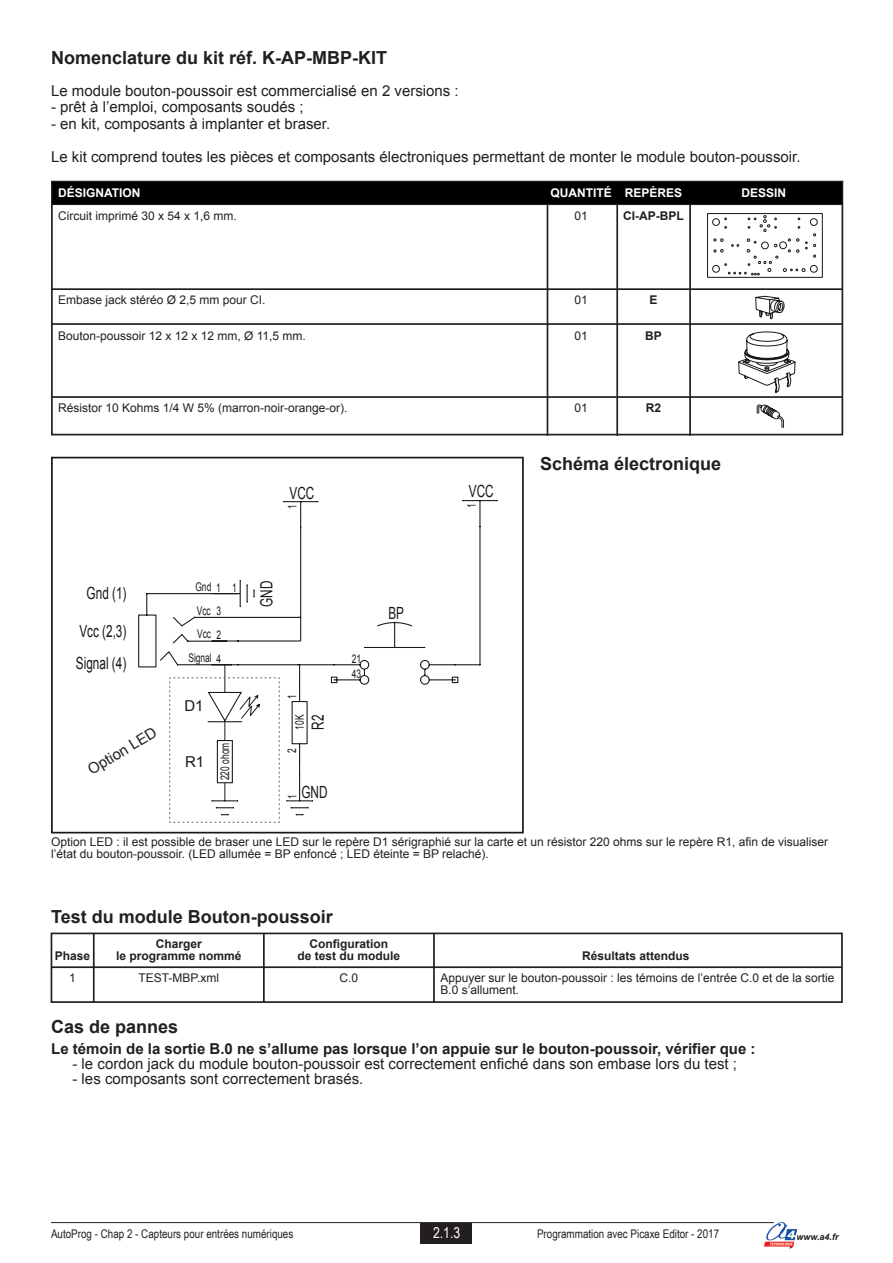
<style>
.page{position:relative;width:893px;height:1263px;background:#fff}
.page>*{position:absolute;margin:0;border:0;box-sizing:border-box;transform-origin:0 0}
.t1{font:700 18px "Arial";color:#231f20}
.t2{font:16.8px/32.1px "Arial";color:#1a171c;scale:.7 1}
.t3{font:15px "Arial";color:#231f20}
.t4{font:700 15px "Arial";color:#231f20}
.t5{font:15px "Arial Narrow";color:#fff}
.t6{font:15px "Arial";color:#1a171c}
.t7{font:12px/12px "Arial";color:#231f20}
.t8{font:700 12px "Arial";color:#231f20}
.t9{font:12px "Arial Narrow";color:#231f20}
.t10{font:12px/23.5px "Arial";color:#1a171c;scale:.7 1}
.t11{font:700 12px "Arial";color:#fff}
.t12{font:italic 700 9px "Arial";color:#231f20}
</style>
<div class="page">
<img style="left:764px;top:1222px;width:32px;height:27px">
<hr style="left:51px;top:1222px;width:723px;height:1px;background:#231f20">
<div style="left:421px;top:1223px;width:51px;height:20px;background:#231f20"></div>
<hr style="left:52px;top:323px;width:791px;height:2px;background:#231f20">
<hr style="left:52px;top:288px;width:791px;height:2px;background:#231f20">
<hr style="left:52px;top:396px;width:791px;height:2px;background:#231f20">
<hr style="left:547px;top:205px;width:1px;height:231px;background:#231f20">
<hr style="left:616px;top:205px;width:2px;height:231px;background:#231f20">
<hr style="left:689px;top:205px;width:2px;height:231px;background:#231f20">
<div style="left:52px;top:182px;width:790px;height:23px;background:#000"></div>
<div style="left:52px;top:181px;width:791px;height:24px;border:1px solid #231f20"></div>
<svg style="left:757px;top:405px;width:27px;height:23px"></svg>
<svg style="left:738px;top:331px;width:57px;height:62px"></svg>
<svg style="left:755px;top:296px;width:30px;height:23px"></svg>
<svg style="left:707px;top:213px;width:116px;height:65px"></svg>
<svg style="left:138px;top:500px;width:360px;height:316px"></svg>
<div style="left:51px;top:457px;width:473px;height:376px;border:2px solid #1a171c"></div>
<svg style="left:169px;top:665px;width:111px;height:158px"></svg>
<hr style="left:433px;top:933px;width:2px;height:69px;background:#231f20">
<div style="left:51px;top:932px;width:792px;height:71px;border:2px solid #231f20"></div>
<hr style="left:51px;top:966px;width:791px;height:2px;background:#231f20">
<hr style="left:93px;top:933px;width:2px;height:69px;background:#231f20">
<hr style="left:263px;top:933px;width:2px;height:69px;background:#231f20">
<p class="t1" style="left:51px;top:46px;width:338px">Nomenclature du kit réf. K-AP-MBP-KIT</p>
<p class="t3" style="left:51px;top:81px;width:409px">Le module bouton-poussoir est commercialisé en 2 versions :</p>
<p class="t3" style="left:51px;top:97px;width:254px">- prêt à l’emploi, composants soudés ;</p>
<p class="t3" style="left:51px;top:114px;width:281px">- en kit, composants à implanter et braser.</p>
<p class="t3" style="left:51px;top:147px;width:751px">Le kit comprend toutes les pièces et composants électroniques permettant de monter le module bouton-poussoir.</p>
<p class="t11" style="left:58px;top:185px;width:84px">DÉSIGNATION</p>
<p class="t11" style="left:550px;top:185px;width:133px">QUANTITÉ REPÈRES</p>
<p class="t11" style="left:742px;top:185px;width:46px">DESSIN</p>
<p class="t7" style="left:58px;top:210px;width:180px">Circuit imprimé 30 x 54 x 1,6 mm.</p>
<p class="t7" style="left:574px;top:210px;width:15px">01</p>
<p class="t8" style="left:623px;top:208px;width:62px">CI-AP-BPL</p>
<p class="t7" style="left:58px;top:294px;width:209px">Embase jack stéréo Ø 2,5 mm pour CI.</p>
<p class="t7" style="left:574px;top:294px;width:15px">01</p>
<p class="t8" style="left:649px;top:292px;width:10px">E</p>
<p class="t7" style="left:58px;top:330px;width:249px">Bouton-poussoir 12 x 12 x 12 mm, Ø 11,5 mm.</p>
<p class="t7" style="left:574px;top:330px;width:15px">01</p>
<p class="t8" style="left:645px;top:328px;width:18px">BP</p>
<p class="t7" style="left:58px;top:402px;width:291px">Résistor 10 Kohms 1/4 W 5% (marron-noir-orange-or).</p>
<p class="t7" style="left:574px;top:402px;width:15px">01</p>
<p class="t8" style="left:646px;top:400px;width:17px">R2</p>
<h2 class="t2" style="left:290px;top:477px;width:37px">VCC</h2>
<h2 class="t2" style="left:469px;top:476px;width:37px">VCC</h2>
<p class="t10" style="left:281px;top:509px;width:8px;rotate:-90deg">1</p>
<p class="t10" style="left:460px;top:508px;width:8px;rotate:-90deg">1</p>
<h2 class="t2" style="left:87px;top:578px;width:58px">Gnd (1)</h2>
<h2 class="t2" style="left:76px;top:615px;width:74px">Vcc (2,3)<br>Signal (4)</h2>
<p class="t3" style="left:84px;top:762px;width:79px;rotate:-31deg">Option LED</p>
<p class="t10" style="left:195px;top:575px;width:60px">Gnd 1 1</p>
<p class="t10" style="left:188px;top:599px;width:48px;text-align:right">Vcc 3<br>Vcc 2<br>Signal 4</p>
<p class="t6" style="left:184px;top:696px;width:21px">D1</p>
<p class="t6" style="left:185px;top:752px;width:21px">R1</p>
<p class="t10" style="left:213px;top:780px;width:55px;rotate:-90deg">220 ohom</p>
<h2 class="t2" style="left:251px;top:607px;width:39px;rotate:-90deg">GND</h2>
<p class="t10" style="left:280px;top:698px;width:8px;rotate:-90deg">1</p>
<p class="t10" style="left:288px;top:729px;width:23px;rotate:-90deg">10K</p>
<h2 class="t2" style="left:302px;top:729px;width:23px;rotate:-90deg">R2</h2>
<p class="t10" style="left:280px;top:753px;width:8px;rotate:-90deg">2</p>
<p class="t10" style="left:352px;top:651px;width:15px;line-height:15.1px">21<br>43</p>
<h2 class="t2" style="left:388px;top:597px;width:24px">BP</h2>
<p class="t1" style="left:540px;top:451px;width:183px">Schéma électronique</p>
<h2 class="t2" style="left:301px;top:776px;width:39px">GND</h2>
<p class="t10" style="left:281px;top:799px;width:8px;rotate:-90deg">1</p>
<p class="t7" style="left:51px;top:836px;width:778px">Option LED : il est possible de braser une LED sur le repère D1 sérigraphié sur la carte et un résistor 220 ohms sur le repère R1, afin de visualiser l’état du bouton-poussoir. (LED allumée = BP enfoncé ; LED éteinte = BP relaché).</p>
<p class="t1" style="left:51px;top:904px;width:283px">Test du module Bouton-poussoir</p>
<p class="t8" style="left:156px;top:936px;width:48px">Charger</p>
<p class="t8" style="left:310px;top:936px;width:80px">Configuration</p>
<p class="t8" style="left:55px;top:948px;width:37px">Phase</p>
<p class="t8" style="left:116px;top:948px;width:127px">le programme nommé</p>
<p class="t8" style="left:298px;top:948px;width:104px">de test du module</p>
<p class="t8" style="left:582px;top:948px;width:109px">Résultats attendus</p>
<p class="t7" style="left:69px;top:972px;width:8px">1</p>
<p class="t7" style="left:139px;top:972px;width:82px">TEST-MBP.xml</p>
<p class="t7" style="left:340px;top:972px;width:20px">C.0</p>
<p class="t7" style="left:440px;top:972px;width:396px">Appuyer sur le bouton-poussoir : les témoins de l’entrée C.0 et de la sortie<br>B.0 s’allument.</p>
<p class="t1" style="left:51px;top:1014px;width:129px">Cas de pannes</p>
<p class="t4" style="left:51px;top:1038px;width:706px">Le témoin de la sortie B.0 ne s’allume pas lorsque l’on appuie sur le bouton-poussoir, vérifier que :</p>
<p class="t3" style="left:72px;top:1054px;width:666px">- le cordon jack du module bouton-poussoir est correctement enfiché dans son embase lors du test ;</p>
<p class="t3" style="left:72px;top:1069px;width:292px">- les composants sont correctement brasés.</p>
<p class="t5" style="left:433px;top:1222px;width:29px">2.1.3</p>
<p class="t9" style="left:537px;top:1225px;width:184px">Programmation avec Picaxe Editor - 2017</p>
<p class="t9" style="left:51px;top:1225px;width:244px">AutoProg - Chap 2 - Capteurs pour entrées numériques</p>
<p class="t12" style="left:796px;top:1231px;width:44px">www.a4.fr</p>
</div>
